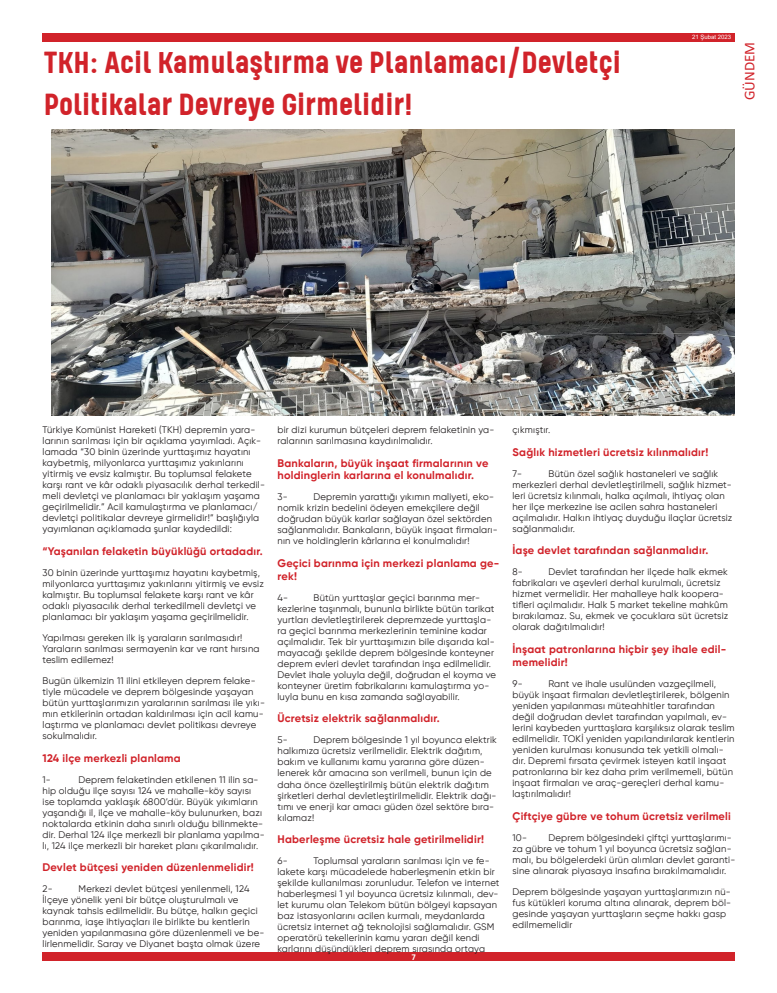
<style>
.page{position:relative;width:777px;height:993px;background:#fff}
.page>*{position:absolute;margin:0;border:0;box-sizing:border-box;transform-origin:0 0}
.t1{font:700 35px/42px "Kelpt A1";color:#d1232a}
.t2{font:15px "Calibri";color:#d1232a}
.t3{font:700 11px/12.7px "Gilroy";letter-spacing:.02em;color:#d1232a}
.t4{font:9.5px/11px "Gilroy";letter-spacing:.02em;color:#231f20}
.t5{font:700 8px "Gilroy";color:#fff}
.t6{font:6px "Arial";color:#fff}
</style>
<div class="page">
<div style="left:42px;top:33px;width:692px;height:9px;background:#d1232a"></div>
<div style="left:42px;top:952px;width:692px;height:8px;background:#d1232a"></div>
<img style="left:52px;top:129px;width:682px;height:286px">
<p class="t1" style="left:44px;top:40px;width:578px">TKH: Acil Kamulaştırma ve Planlamacı/Devletçi<br>Politikalar Devreye Girmelidir!</p>
<p class="t6" style="left:692px;top:33px;width:41px">21 Şubat 2023</p>
<h2 class="t2" style="left:739px;top:100px;width:60px;rotate:-90deg">GÜNDEM</h2>
<p class="t4" style="left:43px;top:424px;width:224px">Türkiye Komünist Hareketi (TKH) depremin yara&shy;larının sarılması için bir açıklama yayımladı. Açık&shy;lamada “30 binin üzerinde yurttaşımız hayatını kaybetmiş, milyonlarca yurttaşımız yakınlarını yitirmiş ve evsiz kalmıştır. Bu toplumsal felakete karşı rant ve kâr odaklı piyasacılık derhal terkedil&shy;meli devletçi ve planlamacı bir yaklaşım yaşama geçirilmelidir.” Acil kamulaştırma ve planlamacı/ devletçi politikalar devreye girmelidir!” başlığıyla yayımlanan açıklamada şunlar kaydedildi:</p>
<p class="t3" style="left:43px;top:544px;width:222px">“Yaşanılan felaketin büyüklüğü ortadadır.</p>
<p class="t4" style="left:43px;top:566px;width:223px">30 binin üzerinde yurttaşımız hayatını kaybetmiş, milyonlarca yurttaşımız yakınlarını yitirmiş ve evsiz kalmıştır. Bu toplumsal felakete karşı rant ve kâr odaklı piyasacılık derhal terkedilmeli devletçi ve planlamacı bir yaklaşım yaşama geçirilmelidir.</p>
<p class="t4" style="left:43px;top:631px;width:218px">Yapılması gereken ilk iş yaraların sarılmasıdır!<br>Yaraların sarılması sermayenin kar ve rant hırsına teslim edilemez!</p>
<p class="t4" style="left:43px;top:674px;width:224px">Bugün ülkemizin 11 ilini etkileyen deprem felake&shy;tiyle mücadele ve deprem bölgesinde yaşayan bütün yurttaşlarımızın yaralarının sarılması ile yıkı&shy;mın etkilerinin ortadan kaldırılması için acil kamu&shy;laştırma ve planlamacı devlet politikası devreye sokulmalıdır.</p>
<p class="t3" style="left:43px;top:751px;width:140px">124 ilçe merkezli planlama</p>
<p class="t4" style="left:43px;top:773px;width:10px">1-</p>
<p class="t4" style="left:43px;top:773px;width:224px;text-indent:36px">Deprem felaketinden etkilenen 11 ilin sa&shy;hip olduğu ilçe sayısı 124 ve mahalle-köy sayısı ise toplamda yaklaşık 6800’dür. Büyük yıkımların yaşandığı il, ilçe ve mahalle-köy bulunurken, bazı noktalarda etkinin daha sınırlı olduğu bilinmekte&shy;dir. Derhal 124 ilçe merkezli bir planlama yapılma&shy;lı, 124 ilçe merkezli bir hareket planı çıkarılmalıdır.</p>
<p class="t3" style="left:43px;top:860px;width:213px">Devlet bütçesi yeniden düzenlenmelidir!</p>
<p class="t4" style="left:43px;top:883px;width:12px">2-</p>
<p class="t4" style="left:43px;top:883px;width:223px;text-indent:36px">Merkezi devlet bütçesi yenilenmeli, 124<br>İlçeye yönelik yeni bir bütçe oluşturulmalı ve kaynak tahsis edilmelidir. Bu bütçe, halkın geçici barınma, iaşe ihtiyaçları ile birlikte bu kentlerin yeniden yapılanmasına göre düzenlenmeli ve be&shy;lirlenmelidir. Saray ve Diyanet başta olmak üzere</p>
<p class="t4" style="left:277px;top:424px;width:218px">bir dizi kurumun bütçeleri deprem felaketinin ya&shy;ralarının sarılmasına kaydırılmalıdır.</p>
<p class="t3" style="left:277px;top:456px;width:212px">Bankaların, büyük inşaat firmalarının ve holdinglerin karlarına el konulmalıdır.</p>
<p class="t4" style="left:277px;top:491px;width:12px">3-</p>
<p class="t4" style="left:277px;top:491px;width:222px;text-indent:36px">Depremin yarattığı yıkımın maliyeti, eko&shy;nomik krizin bedelini ödeyen emekçilere değil doğrudan büyük karlar sağlayan özel sektörden sağlanmalıdır. Bankaların, büyük inşaat firmaları&shy;nın ve holdinglerin kârlarına el konulmalıdır!</p>
<p class="t3" style="left:277px;top:556px;width:223px">Geçici barınma için merkezi planlama ge&shy;rek!</p>
<p class="t4" style="left:277px;top:591px;width:12px">4-</p>
<p class="t4" style="left:277px;top:591px;width:220px;text-indent:36px">Bütün yurttaşlar geçici barınma mer&shy;kezlerine taşınmalı, bununla birlikte bütün tarikat yurtları devletleştirilerek depremzede yurttaşla&shy;ra geçici barınma merkezlerinin teminine kadar açılmalıdır. Tek bir yurttaşımızın bile dışarıda kal&shy;mayacağı şekilde deprem bölgesinde konteyner deprem evleri devlet tarafından inşa edilmelidir.<br>Devlet ihale yoluyla değil, doğrudan el koyma ve konteyner üretim fabrikalarını kamulaştırma yo&shy;luyla bunu en kısa zamanda sağlayabilir.</p>
<p class="t3" style="left:277px;top:712px;width:164px">Ücretsiz elektrik sağlanmalıdır.</p>
<p class="t4" style="left:277px;top:734px;width:12px">5-</p>
<p class="t4" style="left:277px;top:734px;width:221px;text-indent:36px">Deprem bölgesinde 1 yıl boyunca elektrik halkımıza ücretsiz verilmelidir. Elektrik dağıtım, bakım ve kullanımı kamu yararına göre düzen&shy;lenerek kâr amacına son verilmeli, bunun için de daha önce özelleştirilmiş bütün elektrik dağıtım şirketleri derhal devletleştirilmelidir. Elektrik dağı&shy;tımı ve enerji kar amacı güden özel sektöre bıra&shy;kılamaz!</p>
<p class="t3" style="left:277px;top:832px;width:208px">Haberleşme ücretsiz hale getirilmelidir!</p>
<p class="t4" style="left:277px;top:855px;width:12px">6-</p>
<p class="t4" style="left:277px;top:855px;width:223px;text-indent:36px">Toplumsal yaraların sarılması için ve fe&shy;lakete karşı mücadelede haberleşmenin etkin bir şekilde kullanılması zorunludur. Telefon ve internet haberleşmesi 1 yıl boyunca ücretsiz kılınmalı, dev&shy;let kurumu olan Telekom bütün bölgeyi kapsayan baz istasyonlarını acilen kurmalı, meydanlarda ücretsiz internet ağ teknolojisi sağlamalıdır. GSM operatörü tekellerinin kamu yararı değil kendi karlarını düşündükleri deprem sırasında ortaya</p>
<p class="t5" style="left:412px;top:951px;width:5px">7</p>
<p class="t4" style="left:512px;top:424px;width:39px">çıkmıştır.</p>
<p class="t3" style="left:512px;top:445px;width:197px">Sağlık hizmetleri ücretsiz kılınmalıdır!</p>
<p class="t4" style="left:512px;top:467px;width:11px">7-</p>
<p class="t4" style="left:512px;top:467px;width:221px;text-indent:36px">Bütün özel sağlık hastaneleri ve sağlık merkezleri derhal devletleştirilmeli, sağlık hizmet&shy;leri ücretsiz kılınmalı, halka açılmalı, ihtiyaç olan her ilçe merkezine ise acilen sahra hastaneleri açılmalıdır. Halkın ihtiyaç duyduğu ilaçlar ücretsiz sağlanmalıdır.</p>
<p class="t3" style="left:512px;top:544px;width:197px">İaşe devlet tarafından sağlanmalıdır.</p>
<p class="t4" style="left:512px;top:566px;width:12px">8-</p>
<p class="t4" style="left:512px;top:566px;width:217px;text-indent:36px">Devlet tarafından her ilçede halk ekmek fabrikaları ve aşevleri derhal kurulmalı, ücretsiz hizmet vermelidir. Her mahalleye halk koopera&shy;tifleri açılmalıdır. Halk 5 market tekeline mahkûm bırakılamaz. Su, ekmek ve çocuklara süt ücretsiz olarak dağıtılmalıdır!</p>
<p class="t3" style="left:512px;top:642px;width:215px">İnşaat patronlarına hiçbir şey ihale edil&shy;memelidir!</p>
<p class="t4" style="left:512px;top:677px;width:12px">9-</p>
<p class="t4" style="left:512px;top:677px;width:224px;text-indent:36px">Rant ve ihale usulünden vazgeçilmeli, büyük inşaat firmaları devletleştirilerek, bölgenin yeniden yapılanması müteahhitler tarafından değil doğrudan devlet tarafından yapılmalı, ev&shy;lerini kaybeden yurttaşlara karşılıksız olarak teslim edilmelidir. TOKİ yeniden yapılandırılarak kentlerin yeniden kurulması konusunda tek yetkili olmalı&shy;dır. Depremi fırsata çevirmek isteyen katil inşaat patronlarına bir kez daha prim verilmemeli, bütün inşaat firmaları ve araç-gereçleri derhal kamu&shy;laştırılmalıdır!</p>
<p class="t3" style="left:512px;top:809px;width:220px">Çiftçiye gübre ve tohum ücretsiz verilmeli</p>
<p class="t4" style="left:512px;top:831px;width:16px">10-</p>
<p class="t4" style="left:512px;top:831px;width:224px;text-indent:36px">Deprem bölgesindeki çiftçi yurttaşlarımı&shy;za gübre ve tohum 1 yıl boyunca ücretsiz sağlan&shy;malı, bu bölgelerdeki ürün alımları devlet garanti&shy;sine alınarak piyasaya insafına bırakılmamalıdır.</p>
<p class="t4" style="left:512px;top:885px;width:220px">Deprem bölgesinde yaşayan yurttaşlarımızın nü&shy;fus kütükleri koruma altına alınarak, deprem böl&shy;gesinde yaşayan yurttaşların seçme hakkı gasp edilmemelidir</p>
</div>
